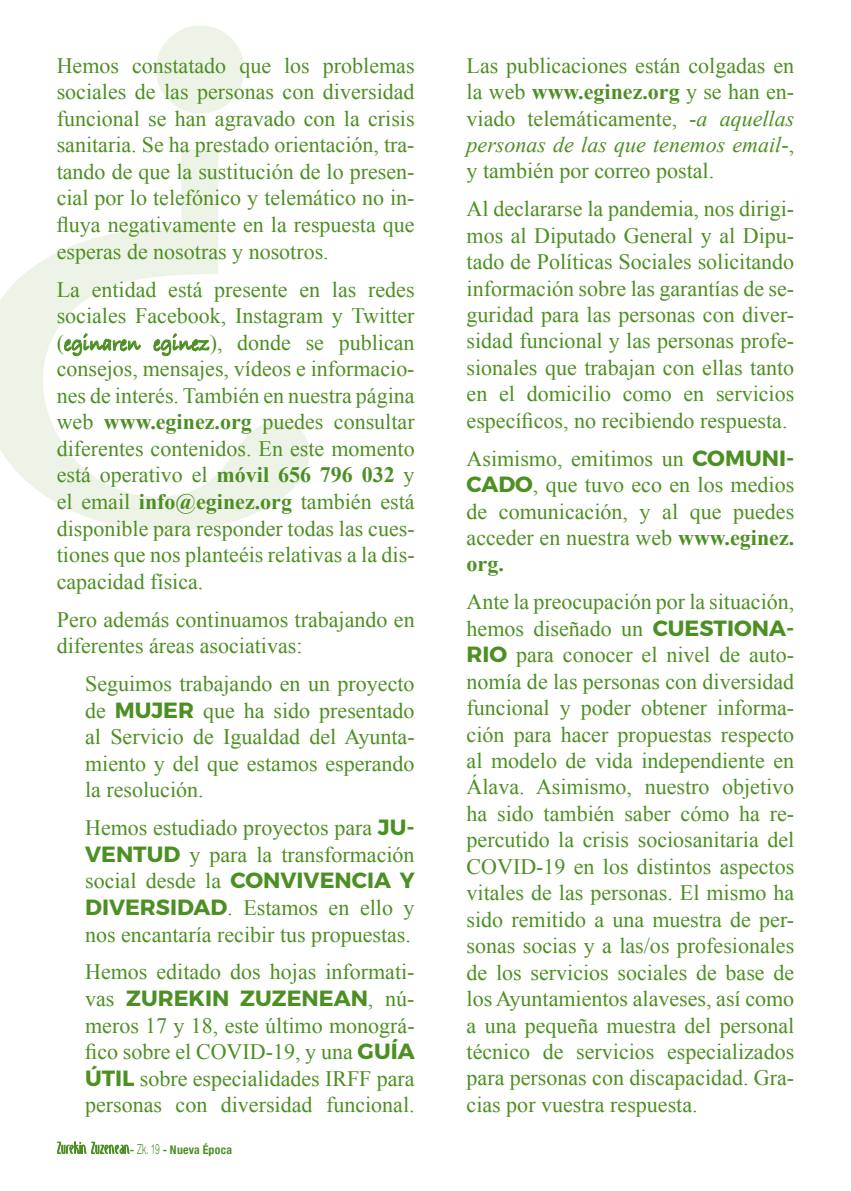
<style>
.page{position:relative;width:851px;height:1191px;background:#fff}
.page>*{position:absolute;margin:0;border:0;box-sizing:border-box;transform-origin:0 0}
.t1{font:22px/26.4px "Times New Roman";color:#4c8f22;text-align:justify}
.t2{font:700 22px "Montserrat";color:#4c8f22}
.t3{font:700 condensed 12px "Helvetica Neue";letter-spacing:.025em;color:#4c8f22}
.s1{font-family:"Bradley Hand ITCTT";font-weight:700}
.s2{font-weight:700}
.s3{font-family:"Montserrat";font-weight:700}
.s4{font-family:"Times New Roman";font-weight:400}
.s5{font-weight:300;font-stretch:normal;font-size:14px}
.s6{font-style:italic}
</style>
<div class="page">
<svg style="left:57px;top:1141px;width:73px;height:13px"></svg>
<svg style="left:0;top:26px;width:309px;height:504px"></svg>
<svg style="left:64px;top:333px;width:77px;height:23px"></svg>
<svg style="left:153px;top:333px;width:56px;height:23px"></svg>
<p class="t1" style="left:57px;top:52px;width:359px">Hemos constatado que los problemas sociales de las personas con diversidad funcional se han agravado con la crisis sanitaria. Se ha prestado orientación, tra&shy;tando de que la sustitución de lo presen&shy;cial por lo telefónico y telemático no in&shy;fluya negativamente en la respuesta que esperas de nosotras y nosotros.</p>
<p class="t1" style="left:57px;top:275px;width:359px">La entidad está presente en las redes sociales Facebook, Instagram y Twitter (<span class="s1">eginaren eginez</span>), donde se publican consejos, mensajes, vídeos e informacio&shy;nes de interés. También en nuestra página web <span class="s2">www.eginez.org</span> puedes consultar diferentes contenidos. En este momento está operativo el <span class="s2">móvil 656 796 032</span> y el email <span class="s2">info@eginez.org</span> también está disponible para responder todas las cues&shy;tiones que nos planteéis relativas a la dis&shy;capacidad física.</p>
<p class="t1" style="left:57px;top:605px;width:359px">Pero además continuamos trabajando en diferentes áreas asociativas:</p>
<p class="t1" style="left:85px;top:670px;width:331px">Seguimos trabajando en un proyecto de <span class="s3">MUJER</span> que ha sido presentado al Servicio de Igualdad del Ayunta&shy;miento y del que estamos esperando la resolución.</p>
<p class="t1" style="left:85px;top:814px;width:331px">Hemos estudiado proyectos para <span class="s3">JU-VENTUD</span> y para la transformación social desde la <span class="s3">CONVIVENCIA Y DIVERSIDAD</span>. Estamos en ello y nos encantaría recibir tus propuestas.</p>
<p class="t1" style="left:85px;top:958px;width:331px">Hemos editado dos hojas informati-</p>
<p class="t2" style="left:85px;top:984px;width:331px"><span class="s4">vas</span> ZUREKIN ZUZENEAN<span class="s4">, nú-</span></p>
<p class="t1" style="left:85px;top:1011px;width:331px">meros 17 y 18, este último monográ&shy;fico sobre el COVID-19, y una <span class="s3">GUÍA ÚTIL</span> sobre especialidades IRFF para personas con diversidad funcional.</p>
<p class="t3" style="left:130px;top:1142px;width:104px">- <span class="s5">Zk. 19</span> - Nueva Época</p>
<p class="t1" style="left:466px;top:52px;width:329px">Las publicaciones están colgadas en la web <span class="s2">www.eginez.org</span> y se han en&shy;viado telemáticamente, -<span class="s6">a aquellas personas de las que tenemos email</span>-, y también por correo postal.</p>
<p class="t1" style="left:466px;top:195px;width:329px">Al declararse la pandemia, nos dirigi&shy;mos al Diputado General y al Dipu&shy;tado de Políticas Sociales solicitando información sobre las garantías de se&shy;guridad para las personas con diver&shy;sidad funcional y las personas profe&shy;sionales que trabajan con ellas tanto en el domicilio como en servicios específicos, no recibiendo respuesta.</p>
<p class="t1" style="left:466px;top:445px;width:329px">Asimismo, emitimos un <span class="s3">COMUNI-CADO</span>, que tuvo eco en los medios de comunicación, y al que puedes acceder en nuestra web <span class="s2">www.eginez. org.</span></p>
<p class="t1" style="left:466px;top:588px;width:329px">Ante la preocupación por la situación, hemos diseñado un <span class="s3">CUESTIONA-RIO</span> para conocer el nivel de auto&shy;nomía de las personas con diversidad funcional y poder obtener informa&shy;ción para hacer propuestas respecto al modelo de vida independiente en Álava. Asimismo, nuestro objetivo ha sido también saber cómo ha re&shy;percutido la crisis sociosanitaria del COVID-19 en los distintos aspectos vitales de las personas. El mismo ha sido remitido a una muestra de per&shy;sonas socias y a las/os profesionales de los servicios sociales de base de los Ayuntamientos alaveses, así como a una pequeña muestra del personal técnico de servicios especializados para personas con discapacidad. Gra&shy;cias por vuestra respuesta.</p>
</div>
